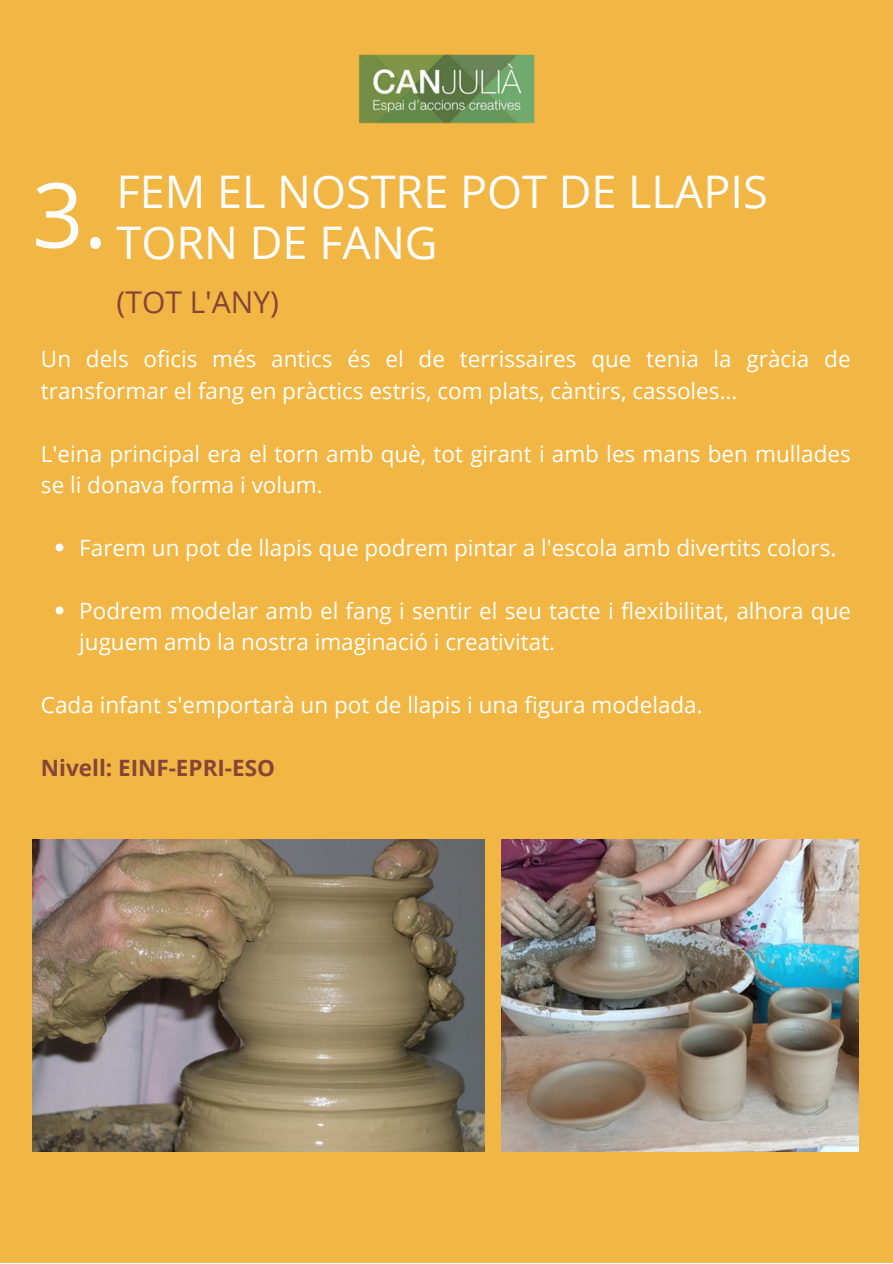
<style>
.page{position:relative;width:893px;height:1264px;background:#fff}
.page>*{position:absolute;margin:0;border:0;box-sizing:border-box;transform-origin:0 0}
.t1{font:89.85px "Open Sans";color:#fff}
.t2{font:45px "Open Sans";color:#fff}
.t3{font:30px "Open Sans";color:#854637}
.t4{font:22.5px/31.5px "Open Sans";color:#fff}
.t5{font:700 22.5px "Open Sans";color:#854637}
</style>
<div class="page">
<div style="left:0;top:0;width:892px;height:1262px;background:#f1b643"></div>
<img style="left:32px;top:839px;width:452px;height:312px">
<img style="left:358px;top:54px;width:177px;height:70px">
<svg style="left:56px;top:543px;width:7px;height:8px"></svg>
<svg style="left:56px;top:606px;width:7px;height:8px"></svg>
<img style="left:501px;top:839px;width:357px;height:312px">
<p class="t1" style="left:32px;top:152px;width:77px">3.</p>
<p class="t2" style="left:116px;top:160px;width:652px">FEM EL NOSTRE POT DE LLAPIS</p>
<p class="t2" style="left:116px;top:211px;width:322px">TORN DE FANG</p>
<p class="t3" style="left:117px;top:281px;width:164px">(TOT L'ANY)</p>
<p class="t4" style="left:41px;top:342px;width:811px">Un dels oficis més antics és el de terrissaires que tenia la gràcia de transformar el fang en pràctics estris, com plats, càntirs, cassoles...</p>
<p class="t4" style="left:41px;top:437px;width:811px">L'eina principal era el torn amb què, tot girant i amb les mans ben mullades se li donava forma i volum.</p>
<p class="t4" style="left:79px;top:531px;width:758px">Farem un pot de llapis que podrem pintar a l'escola amb divertits colors.</p>
<p class="t4" style="left:79px;top:594px;width:773px">Podrem modelar amb el fang i sentir el seu tacte i flexibilitat, alhora que juguem amb la nostra imaginació i creativitat.</p>
<p class="t4" style="left:41px;top:689px;width:663px">Cada infant s'emportarà un pot de llapis i una figura modelada.</p>
<p class="t5" style="left:41px;top:752px;width:235px">Nivell: EINF-EPRI-ESO</p>
</div>
